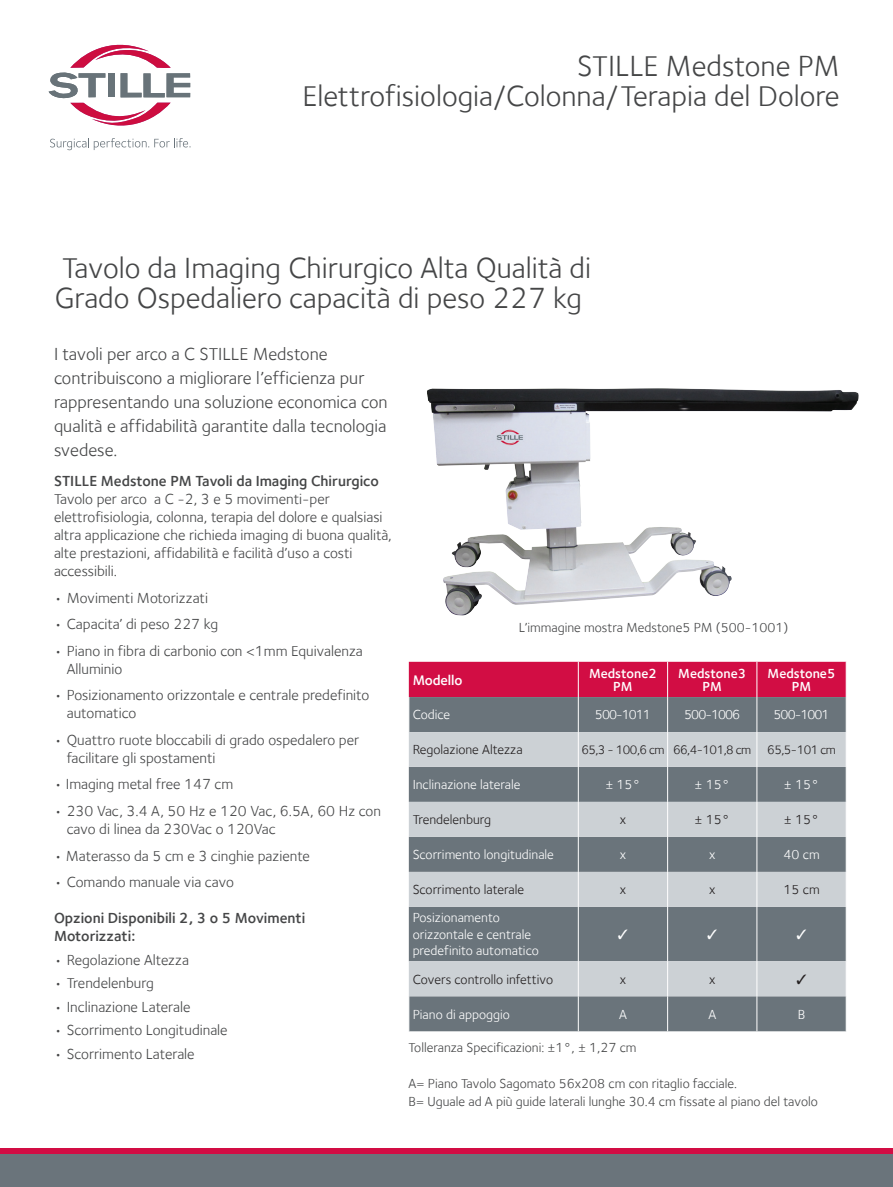
<style>
.page{position:relative;width:893px;height:1187px;background:#fff}
.page>*{position:absolute;margin:0;border:0;box-sizing:border-box;transform-origin:0 0}
.t1{font:30px/30px "Foundry Sterling";color:#454647}
.Subhead{font:18px/24px "Foundry Sterling";color:#454647}
.Subhead-2{font:15px/18px "Foundry Sterling";color:#454647}
.Subhead-3{font:600 15px/18px "Foundry Sterling";color:#454647}
.t2{font:600 14.25px "Foundry Sterling";letter-spacing:-.01em;color:#fff}
.Subhead-4{font:13.5px "Foundry Sterling";color:#454647}
.t3{font:13.5px/16.5px "Foundry Sterling";color:#fff}
.t4{font:13.5px "Foundry Sterling";color:#231f20}
.t5{font:600 13.5px/13.5px "Foundry Sterling";color:#fff;text-align:center}
.t6{font:12.75px "Foundry Sterling";letter-spacing:-.04em;color:#231f20}
.s1{font-weight:600}
</style>
<div class="page">
<div style="left:0;top:1147px;width:893px;height:39px;background:#d20d44"></div>
<div style="left:0;top:1154px;width:893px;height:32px;background:#6a747b"></div>
<svg style="left:49px;top:45px;width:141px;height:80px"></svg>
<svg style="left:50px;top:138px;width:141px;height:12px"></svg>
<div style="left:409px;top:661px;width:437px;height:36px;background:#d20d44"></div>
<div style="left:410px;top:697px;width:436px;height:334px;background:#6a747b"></div>
<svg style="left:409px;top:732px;width:437px;height:264px;background:#9ea6ab"></svg>
<hr style="left:578px;top:732px;width:1px;height:34px;background:#fff">
<hr style="left:667px;top:732px;width:1px;height:34px;background:#fff">
<hr style="left:757px;top:732px;width:1px;height:34px;background:#fff">
<hr style="left:578px;top:801px;width:1px;height:35px;background:#fff">
<hr style="left:667px;top:801px;width:1px;height:35px;background:#fff">
<hr style="left:757px;top:801px;width:1px;height:35px;background:#fff">
<hr style="left:578px;top:836px;width:1px;height:35px;background:#fff">
<hr style="left:667px;top:836px;width:1px;height:35px;background:#fff">
<hr style="left:757px;top:836px;width:1px;height:35px;background:#fff">
<hr style="left:578px;top:661px;width:1px;height:36px;background:#fff">
<hr style="left:667px;top:661px;width:1px;height:36px;background:#fff">
<hr style="left:757px;top:661px;width:1px;height:36px;background:#fff">
<hr style="left:578px;top:871px;width:1px;height:35px;background:#fff">
<hr style="left:757px;top:871px;width:1px;height:35px;background:#fff">
<hr style="left:667px;top:871px;width:1px;height:35px;background:#fff">
<hr style="left:578px;top:906px;width:1px;height:55px;background:#fff">
<hr style="left:757px;top:906px;width:1px;height:55px;background:#fff">
<hr style="left:667px;top:906px;width:1px;height:55px;background:#fff">
<hr style="left:578px;top:961px;width:1px;height:35px;background:#fff">
<hr style="left:757px;top:961px;width:1px;height:35px;background:#fff">
<hr style="left:667px;top:961px;width:1px;height:35px;background:#fff">
<hr style="left:578px;top:996px;width:1px;height:35px;background:#fff">
<hr style="left:757px;top:996px;width:1px;height:35px;background:#fff">
<hr style="left:667px;top:996px;width:1px;height:35px;background:#fff">
<hr style="left:578px;top:766px;width:1px;height:35px;background:#fff">
<hr style="left:757px;top:766px;width:1px;height:35px;background:#fff">
<hr style="left:667px;top:766px;width:1px;height:35px;background:#fff">
<hr style="left:578px;top:697px;width:1px;height:35px;background:#fff">
<hr style="left:757px;top:697px;width:1px;height:35px;background:#fff">
<hr style="left:667px;top:697px;width:1px;height:35px;background:#fff">
<img style="left:427px;top:388px;width:306px;height:228px">
<svg style="left:618px;top:929px;width:10px;height:10px"></svg>
<svg style="left:708px;top:929px;width:9px;height:10px"></svg>
<svg style="left:797px;top:929px;width:9px;height:10px"></svg>
<svg style="left:797px;top:974px;width:9px;height:9px"></svg>
<p class="t1" style="left:577px;top:51px;width:264px">STILLE Medstone PM</p>
<p class="t1" style="left:302px;top:81px;width:539px">Elettrofisiologia/Colonna/Terapia del Dolore</p>
<p class="t1" style="left:55px;top:253px;width:538px">Tavolo da Imaging Chirurgico Alta Qualità di<br>Grado Ospedaliero capacità di peso 227 kg</p>
<p class="Subhead" style="left:54px;top:342px;width:335px">I tavoli per arco a C STILLE Medstone contribuiscono a migliorare l’efficienza pur rappresentando una soluzione economica con qualità e affidabilità garantite dalla tecnologia svedese.</p>
<p class="Subhead-2" style="left:54px;top:472px;width:339px"><span class="s1">STILLE Medstone PM Tavoli da Imaging Chirurgico </span>Tavolo per arco a C -2, 3 e 5 movimenti-per elettrofisiologia, colonna, terapia del dolore e qualsiasi altra applicazione che richieda imaging di buona qualità, alte prestazioni, affidabilità e facilità d’uso a costi accessibili.</p>
<p class="Subhead-2" style="left:54px;top:588px;width:156px">• Movimenti Motorizzati</p>
<p class="Subhead-2" style="left:54px;top:615px;width:166px">• Capacita’ di peso 227 kg</p>
<p class="Subhead-2" style="left:67px;top:641px;width:298px;text-indent:-13px">• Piano in fibra di carbonio con &lt;1mm Equivalenza<br>Alluminio</p>
<p class="Subhead-2" style="left:67px;top:686px;width:304px;text-indent:-13px">• Posizionamento orizzontale e centrale predefinito automatico</p>
<p class="Subhead-2" style="left:67px;top:730px;width:294px;text-indent:-13px">• Quattro ruote bloccabili di grado ospedalero per facilitare gli spostamenti</p>
<p class="Subhead-2" style="left:54px;top:775px;width:181px">• Imaging metal free 147 cm</p>
<p class="Subhead-2" style="left:67px;top:801px;width:316px;text-indent:-13px">• 230 Vac, 3.4 A, 50 Hz e 120 Vac, 6.5A, 60 Hz con cavo di linea da 230Vac o 120Vac</p>
<p class="Subhead-2" style="left:54px;top:846px;width:258px">• Materasso da 5 cm e 3 cinghie paziente</p>
<p class="Subhead-2" style="left:54px;top:872px;width:181px">• Comando manuale via cavo</p>
<p class="Subhead-3" style="left:54px;top:909px;width:253px">Opzioni Disponibili 2, 3 o 5 Movimenti<br>Motorizzati:</p>
<p class="Subhead-2" style="left:54px;top:950px;width:136px">• Regolazione Altezza</p>
<p class="Subhead-2" style="left:54px;top:974px;width:101px">• Trendelenburg</p>
<p class="Subhead-2" style="left:54px;top:997px;width:138px">• Inclinazione Laterale</p>
<p class="Subhead-2" style="left:54px;top:1021px;width:175px">• Scorrimento Longitudinale</p>
<p class="Subhead-2" style="left:54px;top:1044px;width:142px">• Scorrimento Laterale</p>
<p class="Subhead-4" style="left:519px;top:619px;width:271px">L’immagine mostra Medstone5 PM (500-1001)</p>
<p class="t2" style="left:413px;top:671px;width:51px">Modello</p>
<p class="t5" style="left:589px;top:666px;width:69px">Medstone2<br>PM</p>
<p class="t5" style="left:678px;top:666px;width:69px">Medstone3<br>PM</p>
<p class="t5" style="left:768px;top:666px;width:69px">Medstone5<br>PM</p>
<p class="t3" style="left:413px;top:706px;width:39px">Codice</p>
<p class="t3" style="left:595px;top:706px;width:58px">500-1011</p>
<p class="t3" style="left:684px;top:706px;width:58px">500-1006</p>
<p class="t3" style="left:773px;top:706px;width:58px">500-1001</p>
<p class="t4" style="left:413px;top:742px;width:111px">Regolazione Altezza</p>
<p class="t6" style="left:581px;top:742px;width:85px">65,3 - 100,6 cm</p>
<p class="t6" style="left:673px;top:742px;width:80px">66,4-101,8 cm</p>
<p class="t6" style="left:767px;top:742px;width:70px">65,5-101 cm</p>
<p class="t3" style="left:413px;top:776px;width:109px">Inclinazione laterale</p>
<p class="t3" style="left:605px;top:776px;width:37px">± 15°</p>
<p class="t3" style="left:695px;top:776px;width:37px">± 15°</p>
<p class="t3" style="left:784px;top:776px;width:37px">± 15°</p>
<p class="t4" style="left:413px;top:811px;width:80px">Trendelenburg</p>
<p class="t4" style="left:620px;top:811px;width:8px">x</p>
<p class="t4" style="left:695px;top:811px;width:37px">± 15°</p>
<p class="t4" style="left:784px;top:811px;width:37px">± 15°</p>
<p class="t3" style="left:413px;top:846px;width:143px">Scorrimento longitudinale</p>
<p class="t3" style="left:620px;top:846px;width:8px">x</p>
<p class="t3" style="left:709px;top:846px;width:8px">x</p>
<p class="t3" style="left:783px;top:846px;width:38px">40 cm</p>
<p class="t4" style="left:413px;top:881px;width:113px">Scorrimento laterale</p>
<p class="t4" style="left:620px;top:881px;width:8px">x</p>
<p class="t4" style="left:709px;top:881px;width:8px">x</p>
<p class="t4" style="left:783px;top:881px;width:38px">15 cm</p>
<p class="t3" style="left:413px;top:909px;width:128px">Posizionamento orizzontale e centrale predefinito automatico</p>
<p class="t4" style="left:413px;top:971px;width:142px">Covers controllo infettivo</p>
<p class="t4" style="left:620px;top:971px;width:8px">x</p>
<p class="t4" style="left:709px;top:971px;width:8px">x</p>
<p class="t3" style="left:413px;top:1005px;width:99px">Piano di appoggio</p>
<p class="t3" style="left:619px;top:1005px;width:9px">A</p>
<p class="t3" style="left:708px;top:1005px;width:9px">A</p>
<p class="t3" style="left:798px;top:1005px;width:9px">B</p>
<p class="Subhead-4" style="left:409px;top:1039px;width:229px">Tolleranza Specificazioni: ±1°, ± 1,27 cm</p>
<p class="Subhead-4" style="left:409px;top:1075px;width:330px">A= Piano Tavolo Sagomato 56x208 cm con ritaglio facciale.</p>
<p class="Subhead-4" style="left:409px;top:1093px;width:411px">B= Uguale ad A più guide laterali lunghe 30.4 cm fissate al piano del tavolo</p>
</div>
